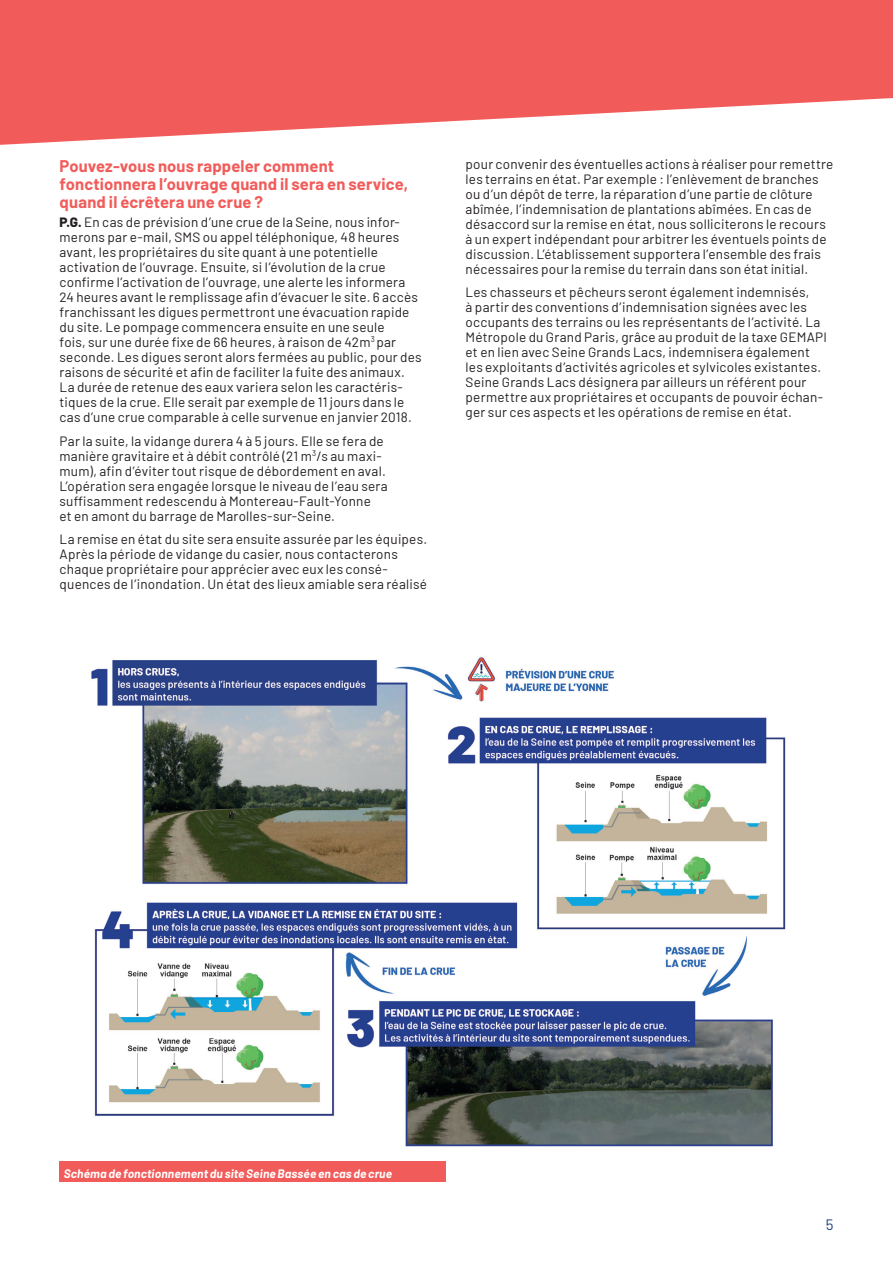
<style>
.page{position:relative;width:893px;height:1263px;background:#fff}
.page>*{position:absolute;margin:0;border:0;box-sizing:border-box;transform-origin:0 0}
.Questions{font:700 16.5px/18px "Barlow";letter-spacing:.01em;color:#f15c5a}
.Questions-2{font:15px "Barlow";color:#264085}
.TexteCourant{font:13.5px/15px "Barlow";letter-spacing:.015em;color:#231f20}
.t1{font:italic 700 12px "Barlow";letter-spacing:.01em;color:#fff}
.s1{font-weight:800}
</style>
<div class="page">
<svg style="left:0;top:0;width:893px;height:145px;fill:#f15c5a"></svg>
<img style="left:91px;top:657px;width:695px;height:490px">
<div style="left:60px;top:1162px;width:386px;height:20px;background:#f15c5a"></div>
<p class="Questions" style="left:60px;top:155px;width:350px">Pouvez-vous nous rappeler comment fonctionnera l’ouvrage quand il sera en service, quand il écrêtera une crue ?</p>
<p class="TexteCourant" style="left:60px;top:214px;width:364px"><span class="s1">P.G.</span> En cas de prévision d’une crue de la Seine, nous infor&shy;merons par e-mail, SMS ou appel téléphonique, 48 heures avant, les propriétaires du site quant à une potentielle activation de l’ouvrage. Ensuite, si l’évolution de la crue confirme l’activation de l’ouvrage, une alerte les informera 24 heures avant le remplissage afin d’évacuer le site. 6 accès franchissant les digues permettront une évacuation rapide du site. Le pompage commencera ensuite en une seule<br>fois, sur une durée fixe de 66 heures, à raison de 42m<sup>3</sup> par seconde. Les digues seront alors fermées au public, pour des raisons de sécurité et afin de faciliter la fuite des animaux.<br>La durée de retenue des eaux variera selon les caractéris&shy;tiques de la crue. Elle serait par exemple de 11 jours dans le cas d’une crue comparable à celle survenue en janvier 2018.</p>
<p class="TexteCourant" style="left:60px;top:432px;width:330px">Par la suite, la vidange durera 4 à 5 jours. Elle se fera de manière gravitaire et à débit contrôlé (21 m<sup>3</sup>/s au maxi&shy;mum), afin d’éviter tout risque de débordement en aval.<br>L’opération sera engagée lorsque le niveau de l’eau sera suffisamment redescendu à Montereau-Fault-Yonne<br>et en amont du barrage de Marolles-sur-Seine.</p>
<p class="TexteCourant" style="left:60px;top:531px;width:369px">La remise en état du site sera ensuite assurée par les équipes.<br>Après la période de vidange du casier, nous contacterons chaque propriétaire pour apprécier avec eux les consé&shy;quences de l’inondation. Un état des lieux amiable sera réalisé</p>
<p class="TexteCourant" style="left:466px;top:155px;width:369px">pour convenir des éventuelles actions à réaliser pour remettre les terrains en état. Par exemple : l’enlèvement de branches ou d’un dépôt de terre, la réparation d’une partie de clôture abîmée, l’indemnisation de plantations abîmées. En cas de désaccord sur la remise en état, nous solliciterons le recours à un expert indépendant pour arbitrer les éventuels points de discussion. L’établissement supportera l’ensemble des frais nécessaires pour la remise du terrain dans son état initial.</p>
<p class="TexteCourant" style="left:466px;top:284px;width:363px">Les chasseurs et pêcheurs seront également indemnisés,<br>à partir des conventions d’indemnisation signées avec les occupants des terrains ou les représentants de l’activité. La Métropole du Grand Paris, grâce au produit de la taxe GEMAPI et en lien avec Seine Grands Lacs, indemnisera également les exploitants d’activités agricoles et sylvicoles existantes.<br>Seine Grands Lacs désignera par ailleurs un référent pour permettre aux propriétaires et occupants de pouvoir échan&shy;ger sur ces aspects et les opérations de remise en état.</p>
<p class="t1" style="left:64px;top:1165px;width:330px">Schéma de fonctionnement du site Seine Bassée en cas de crue</p>
<p class="Questions-2" style="left:826px;top:1214px;width:9px">5</p>
</div>
